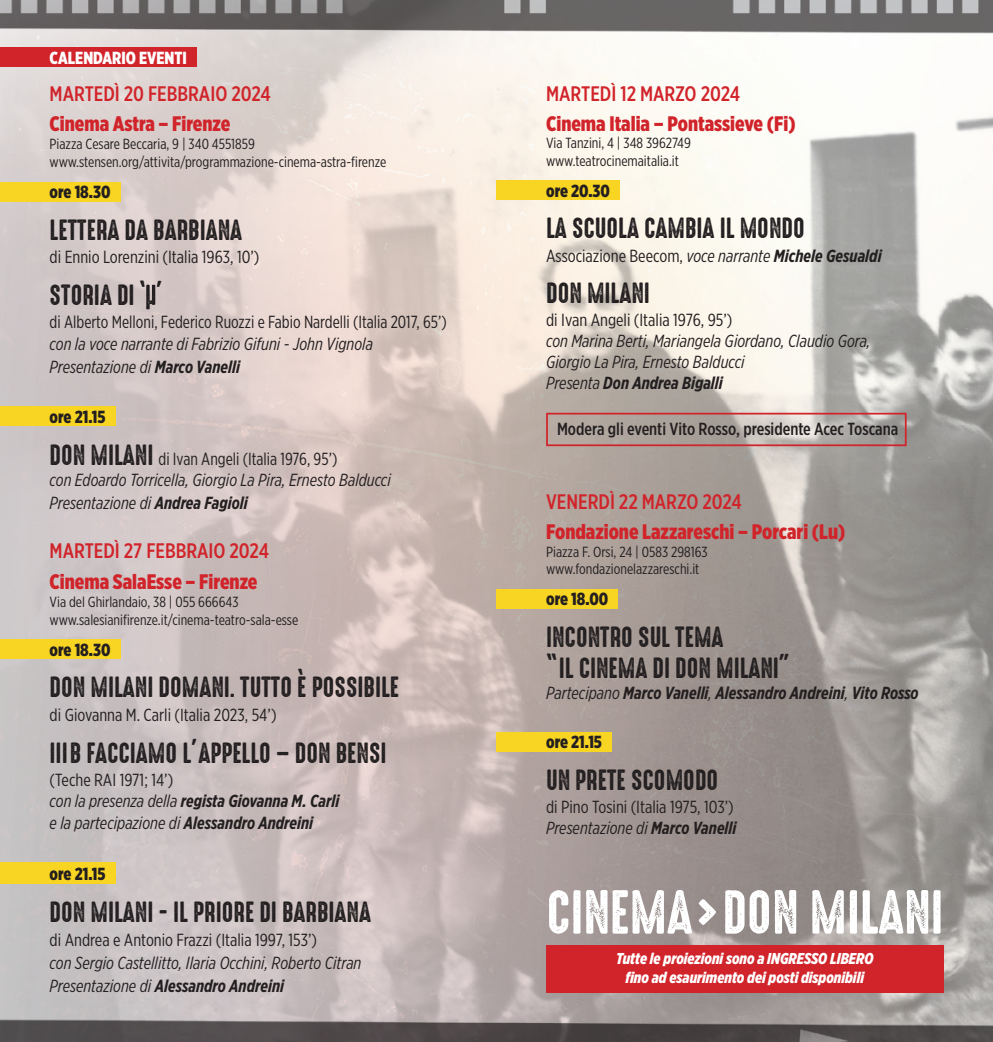
<style>
.page{position:relative;width:993px;height:1042px;background:#fff}
.page>*{position:absolute;margin:0;border:0;box-sizing:border-box;transform-origin:0 0}
.t1{font:55.82px "High Voltage Rough";color:#fff}
.t2{font:26.25px "High Voltage Rough";color:#231f20}
.t3{font:900 21px "Gotham X Narrow";color:#d1232a}
.t4{font:500 21px "Gotham X Narrow";color:#d1232a}
.t5{font:italic 17.5px/23.4px "Gotham X Narrow";color:#231f20}
.t6{font:17.5px "Gotham X Narrow";color:#231f20}
.t7{font:italic 700 17.5px "Gotham X Narrow";color:#231f20}
.t8{font:17.5px "Gotham X Narrow";color:#231f20;scale:.96 1}
.t9{font:900 17.5px "Gotham X Narrow";color:#231f20}
.t10{font:500 17.5px "Gotham X Narrow";color:#231f20}
.t11{font:900 17.5px "Gotham X Narrow";color:#fff}
.t12{font:italic 900 15.75px/19.2px "Gotham X Narrow";color:#fff;text-align:center}
.t13{font:14.7px/17.8px "Gotham X Narrow";color:#231f20}
.s1{font-weight:700}
.s2{font-family:"High Voltage Rough";font-size:26.25px}
.s3{font-weight:400}
.s4{font-style:italic}
.s5{font-weight:700;font-style:italic}
</style>
<div class="page">
<img style="left:0;top:0;width:992px;height:1042px">
<div style="left:0;top:182px;width:120px;height:20px;background:#f8d423"></div>
<div style="left:0;top:406px;width:115px;height:20px;background:#f8d423"></div>
<div style="left:0;top:639px;width:120px;height:20px;background:#f8d423"></div>
<div style="left:0;top:862px;width:115px;height:22px;background:#f8d423"></div>
<svg style="left:146px;top:285px;width:9px;height:24px"></svg>
<div style="left:496px;top:180px;width:123px;height:20px;background:#f8d423"></div>
<div style="left:496px;top:588px;width:122px;height:20px;background:#f8d423"></div>
<div style="left:496px;top:731px;width:115px;height:20px;background:#f8d423"></div>
<div style="left:0;top:47px;width:197px;height:20px;background:#d1232a"></div>
<div style="left:546px;top:413px;width:360px;height:33px;border:2px solid #d1232a"></div>
<div style="left:546px;top:945px;width:397px;height:47px;background:#d1232a"></div>
<p class="t11" style="left:50px;top:46px;width:139px">CALENDARIO EVENTI</p>
<p class="t4" style="left:50px;top:80px;width:223px">MARTEDÌ 20 FEBBRAIO 2024</p>
<p class="t3" style="left:50px;top:111px;width:182px">Cinema Astra – Firenze</p>
<p class="t13" style="left:50px;top:135px;width:338px">Piazza Cesare Beccaria, 9 | 340 4551859 www.stensen.org/attivita/programmazione-cinema-astra-firenze</p>
<p class="t9" style="left:50px;top:181px;width:62px">ore 18.30</p>
<p class="t2" style="left:50px;top:210px;width:194px">LETTERA DA BARBIANA</p>
<p class="t6" style="left:50px;top:247px;width:211px">di Ennio Lorenzini (Italia 1963, 10’)</p>
<p class="t2" style="left:50px;top:275px;width:115px">STORIA DI ‘ ’</p>
<p class="t8" style="left:50px;top:312px;width:415px">di Alberto Melloni, Federico Ruozzi e Fabio Nardelli (Italia 2017, 65’)</p>
<p class="t5" style="left:50px;top:332px;width:325px">con la voce narrante di Fabrizio Gifuni - John Vignola<br>Presentazione di <span class="s1">Marco Vanelli</span></p>
<p class="t9" style="left:50px;top:406px;width:57px">ore 21.15</p>
<p class="t8" style="left:50px;top:448px;width:301px"><span class="s2">DON MILANI</span> di Ivan Angeli (Italia 1976, 95’)</p>
<p class="t5" style="left:50px;top:468px;width:342px">con Edoardo Torricella, Giorgio La Pira, Ernesto Balducci</p>
<p class="t5" style="left:50px;top:491px;width:199px">Presentazione di <span class="s1">Andrea Fagioli</span></p>
<p class="t4" style="left:50px;top:538px;width:221px">MARTEDÌ 27 FEBBRAIO 2024</p>
<p class="t3" style="left:50px;top:568px;width:209px">Cinema SalaEsse – Firenze</p>
<p class="t13" style="left:50px;top:592px;width:250px">Via del Ghirlandaio, 38 | 055 666643 www.salesianifirenze.it/cinema-teatro-sala-esse</p>
<p class="t9" style="left:50px;top:638px;width:62px">ore 18.30</p>
<p class="t2" style="left:50px;top:667px;width:351px">DON MILANI DOMANI. TUTTO È POSSIBILE</p>
<p class="t6" style="left:50px;top:704px;width:228px">di Giovanna M. Carli (Italia 2023, 54’)</p>
<p class="t2" style="left:50px;top:732px;width:338px">IIIB FACCIAMO L’APPELLO – DON BENSI</p>
<p class="t6" style="left:50px;top:769px;width:125px">(Teche RAI 1971; 14’)</p>
<p class="t7" style="left:50px;top:790px;width:291px"><span class="s3">con la presenza della</span> regista Giovanna M. Carli</p>
<p class="t5" style="left:50px;top:810px;width:265px">e la partecipazione di <span class="s1">Alessandro Andreini</span></p>
<p class="t9" style="left:50px;top:863px;width:57px">ore 21.15</p>
<p class="t2" style="left:50px;top:892px;width:323px">DON MILANI - IL PRIORE DI BARBIANA</p>
<p class="t6" style="left:50px;top:929px;width:269px">di Andrea e Antonio Frazzi (Italia 1997, 153’)</p>
<p class="t5" style="left:50px;top:951px;width:313px">con Sergio Castellitto, Ilaria Occhini, Roberto Citran<br>Presentazione di <span class="s1">Alessandro Andreini</span></p>
<p class="t4" style="left:546px;top:80px;width:195px">MARTEDÌ 12 MARZO 2024</p>
<p class="t3" style="left:546px;top:110px;width:251px">Cinema Italia – Pontassieve (Fi)</p>
<p class="t13" style="left:546px;top:134px;width:146px">Via Tanzini, 4 | 348 3962749 www.teatrocinemaitalia.it</p>
<p class="t9" style="left:546px;top:180px;width:65px">ore 20.30</p>
<p class="t2" style="left:546px;top:208px;width:260px">LA SCUOLA CAMBIA IL MONDO</p>
<p class="t6" style="left:546px;top:245px;width:337px">Associazione Beecom, <span class="s4">voce narrante</span> <span class="s5">Michele Gesualdi</span></p>
<p class="t2" style="left:546px;top:273px;width:105px">DON MILANI</p>
<p class="t6" style="left:546px;top:309px;width:188px">di Ivan Angeli (Italia 1976, 95’)</p>
<p class="t5" style="left:546px;top:330px;width:326px;line-height:21px">con Marina Berti, Mariangela Giordano, Claudio Gora,<br>Giorgio La Pira, Ernesto Balducci</p>
<p class="t7" style="left:546px;top:372px;width:178px"><span class="s3">Presenta</span> Don Andrea Bigalli</p>
<p class="t10" style="left:557px;top:418px;width:342px">Modera gli eventi Vito Rosso, presidente Acec Toscana</p>
<p class="t4" style="left:546px;top:489px;width:197px">VENERDÌ 22 MARZO 2024</p>
<p class="t3" style="left:546px;top:518px;width:300px">Fondazione Lazzareschi – Porcari (Lu)</p>
<p class="t13" style="left:546px;top:542px;width:163px">Piazza F. Orsi, 24 | 0583 298163 www.fondazionelazzareschi.it</p>
<p class="t9" style="left:546px;top:588px;width:64px">ore 18.00</p>
<p class="t2" style="left:546px;top:616px;width:179px">INCONTRO SUL TEMA</p>
<p class="t2" style="left:546px;top:648px;width:248px">“IL CINEMA DI DON MILANI”</p>
<p class="t7" style="left:546px;top:682px;width:374px"><span class="s3">Partecipano</span> Marco Vanelli<span class="s3">,</span> Alessandro Andreini<span class="s3">,</span> Vito Rosso</p>
<p class="t9" style="left:546px;top:731px;width:57px">ore 21.15</p>
<p class="t2" style="left:546px;top:759px;width:174px">UN PRETE SCOMODO</p>
<p class="t6" style="left:546px;top:796px;width:189px">di Pino Tosini (Italia 1975, 103’)</p>
<p class="t5" style="left:546px;top:815px;width:192px">Presentazione di <span class="s1">Marco Vanelli</span></p>
<p class="t1" style="left:546px;top:870px;width:398px">CINEMA&gt;DON MILANI</p>
<p class="t12" style="left:615px;top:949px;width:259px">Tutte le proiezioni sono a INGRESSO LIBERO fino ad esaurimento dei posti disponibili</p>
</div>
